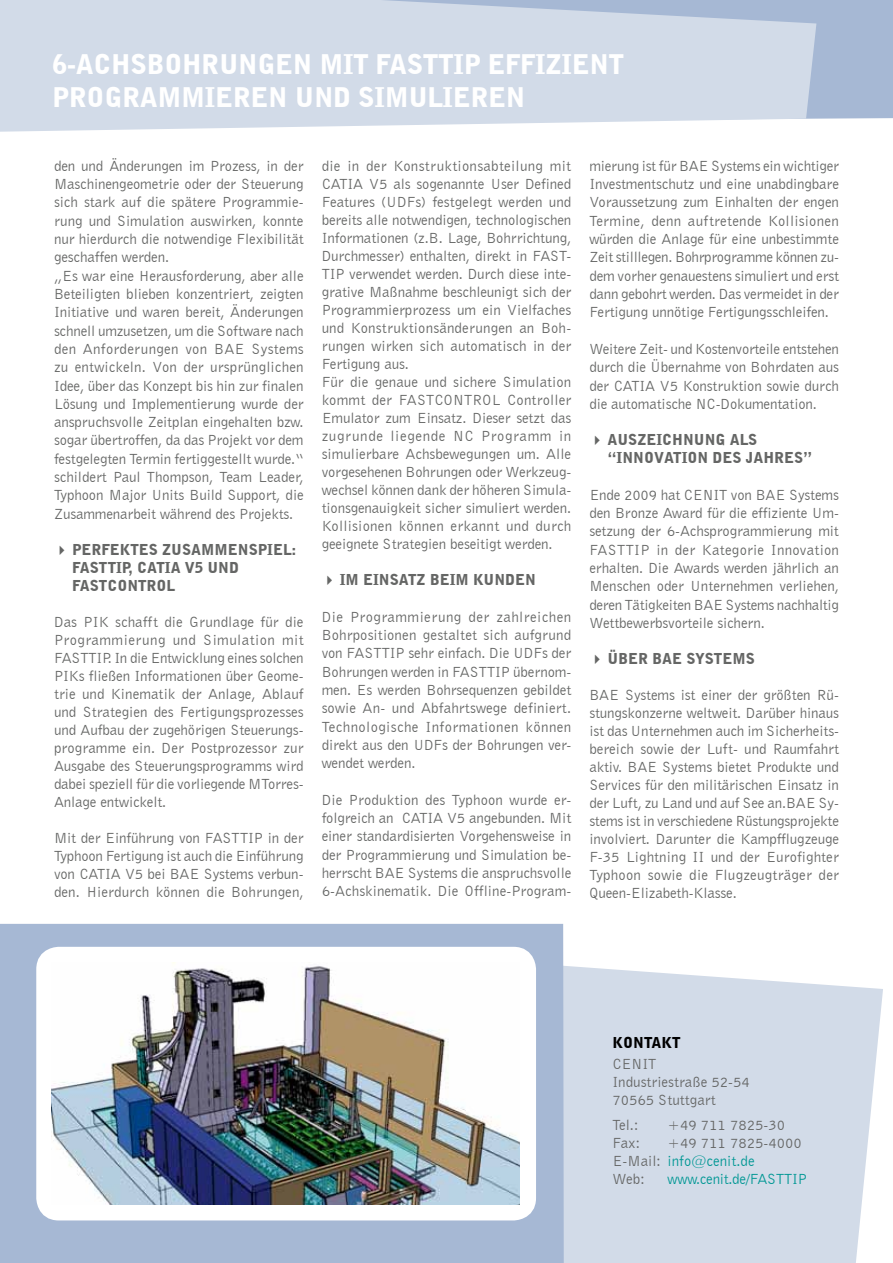
<style>
.page{position:relative;width:893px;height:1263px;background:#fff}
.page>*{position:absolute;margin:0;border:0;box-sizing:border-box;transform-origin:0 0}
.t1{font:900 27px "Bell Gothic BT";letter-spacing:-.01em;color:#fff}
.t2{font:15px/18.3px "Bell Gothic BT";letter-spacing:-.01em;color:#656665;text-align:justify}
.t3{font:900 15px/18px "Bell Gothic BT";color:#656665}
.t4{font:15px "Bell Gothic BT";letter-spacing:-.02em;color:#009794}
.t5{font:900 15px "Bell Gothic BT";color:#000}
.s1{color:#009794}
</style>
<div class="page">
<svg style="left:564px;top:966px;width:319px;height:297px;background:#d5dde9"></svg>
<div style="left:816px;top:0;width:77px;height:119px;background:#a6b8d4"></div>
<svg style="left:0;top:0;width:816px;height:132px;background:#d2dbe8"></svg>
<div style="left:0;top:924px;width:564px;height:339px;background:#a6b8d4"></div>
<div style="left:42px;top:953px;width:488px;height:261px;background:#fff;border-radius:17px"></div>
<div style="left:36px;top:947px;width:500px;height:273px;border:12px solid #fff;border-radius:17px"></div>
<img style="left:51px;top:962px;width:469px;height:242px">
<h1 class="t1" style="left:52px;top:48px;width:467px">6-ACHSBOHRUNGEN MIT FASTTIP EFFIZI</h1>
<h1 class="t1" style="left:572px;top:48px;width:46px">ENT</h1>
<h1 class="t1" style="left:52px;top:80px;width:475px">PROGRAMMIEREN UND SIMULIEREN</h1>
<p class="t2" style="left:54px;top:156px;width:251px;text-align:left">den und Änderungen im Prozess, in der Maschinengeometrie oder der Steuerung sich stark auf die spätere Programmie&shy;rung und Simulation auswirken, konnte nur hierdurch die notwendige Flexibilität geschaffen werden.<br>„Es war eine Herausforderung, aber alle Beteiligten blieben konzentriert, zeigten Initiative und waren bereit, Änderungen schnell umzusetzen, um die Software nach den Anforderungen von BAE Systems zu entwickeln. Von der ursprünglichen Idee, über das Konzept bis hin zur finalen Lösung und Implementierung wurde der anspruchsvolle Zeitplan eingehalten bzw. sogar übertroffen, da das Projekt vor dem festgelegten Termin fertiggestellt wurde.“ schildert Paul Thompson, Team Leader, Typhoon Major Units Build Support, die Zusammenarbeit während des Projekts.</p>
<p class="t3" style="left:72px;top:540px;width:226px">PERFEKTES ZUSAMMENSPIEL:<br>FASTTIP, C ATIA V5 UND<br>FASTCON</p>
<p class="t3" style="left:138px;top:576px;width:19px">TROL</p>
<p class="t2" style="left:54px;top:613px;width:251px">Das PIK schafft die Grundlage für die Programmierung und Simulation mit FASTTIP. In die Entwicklung eines solchen PIKs fließen Informationen über Geome&shy;trie und Kinematik der Anlage, Ablauf und Strategien des Fertigungsprozesses und Aufbau der zugehörigen Steuerungs&shy;programme ein. Der Postprozessor zur Ausgabe des Steuerungsprogramms wird dabei speziell für die vorliegende MTorres-Anlage entwickelt.</p>
<p class="t2" style="left:54px;top:829px;width:251px">Mit der Einführung von FASTTIP in der Typhoon Fertigung ist auch die Einführung von CATIA V5 bei BAE Systems verbun&shy;den. Hierdurch können die Bohrungen,</p>
<p class="t2" style="left:322px;top:156px;width:251px;text-align:left">die in der Konstruktionsabteilung mit CATIA V5 als sogenannte User Defined Features (UDFs) festgelegt werden und bereits alle notwendigen, technologischen Informationen (z.B. Lage, Bohrrichtung, Durchmesser) enthalten, direkt in FAST-TIP verwendet werden. Durch diese inte&shy;grative Maßnahme beschleunigt sich der Programmierprozess um ein Vielfaches und Konstruktionsänderungen an Boh&shy;rungen wirken sich automatisch in der Fertigung aus.<br>Für die genaue und sichere Simulation kommt der FASTCONTROL Controller Emulator zum Einsatz. Dieser setzt das zugrunde liegende NC Programm in simulierbare Achsbewegungen um. Alle vorgesehenen Bohrungen oder Werkzeug&shy;wechsel können dank der höheren Simula&shy;tionsgenauigkeit sicher simuliert werden.<br>Kollisionen können erkannt und durch geeignete Strategien beseitigt werden.</p>
<p class="t3" style="left:340px;top:571px;width:60px">IM EINSATZB</p>
<p class="t3" style="left:440px;top:571px;width:98px">EIM KUNDEN</p>
<p class="t2" style="left:322px;top:607px;width:251px">Die Programmierung der zahlreichen Bohrpositionen gestaltet sich aufgrund von FASTTIP sehr einfach. Die UDFs der Bohrungen werden in FASTTIP übernom&shy;men. Es werden Bohrsequenzen gebildet sowie An- und Abfahrtswege definiert.<br>Technologische Informationen können direkt aus den UDFs der Bohrungen ver&shy;wendet werden.</p>
<p class="t2" style="left:322px;top:790px;width:251px">Die Produktion des Typhoon wurde er&shy;folgreich an CATIA V5 angebunden. Mit einer standardisierten Vorgehensweise in der Programmierung und Simulation be&shy;herrscht BAE Systems die anspruchsvolle 6-Achskinematik. Die Offline-Program-</p>
<p class="t2" style="left:589px;top:156px;width:251px">mierung ist für BAE Systems ein wichtiger Investmentschutz und eine unabdingbare Voraussetzung zum Einhalten der engen Termine, denn auftretende Kollisionen würden die Anlage für eine unbestimmte Zeit stilllegen. Bohrprogramme können zu&shy;dem vorher genauestens simuliert und erst dann gebohrt werden. Das vermeidet in der Fertigung unnötige Fertigungsschleifen.</p>
<p class="t2" style="left:589px;top:339px;width:251px">Weitere Zeit- und Kostenvorteile entstehen durch die Übernahme von Bohrdaten aus der CATIA V5 Konstruktion sowie durch die automatische NC-Dokumentation.</p>
<p class="t3" style="left:607px;top:430px;width:147px">AUSZEICHNUNG ALS “INNOVATI</p>
<p class="t3" style="left:687px;top:448px;width:127px">ON DES JAHRES”</p>
<p class="t2" style="left:589px;top:485px;width:251px">Ende 2009 hat CENIT von BAE Systems den Bronze Award für die effiziente Um&shy;setzung der 6-Achsprogrammierung mit FASTTIP in der Kategorie Innovation erhalten. Die Awards werden jährlich an Menschen oder Unternehmen verliehen, deren Tätigkeiten BAE Systems nachhaltig Wettbewerbsvorteile sichern.</p>
<p class="t3" style="left:607px;top:649px;width:146px">ÜBER BAE SYSTEMS</p>
<p class="t2" style="left:589px;top:686px;width:251px">BAE Systems ist einer der größten Rü&shy;stungskonzerne weltweit. Darüber hinaus ist das Unternehmen auch im Sicherheits&shy;bereich sowie der Luft- und Raumfahrt aktiv. BAE Systems bietet Produkte und Services für den militärischen Einsatz in der Luft, zu Land und auf See an.BAE Sy&shy;stems ist in verschiedene Rüstungsprojekte involviert. Darunter die Kampfflugzeuge F-35 Lightning II und der Eurofighter Typhoon sowie die Flugzeugträger der Queen-Elizabeth-Klasse.</p>
<p class="t5" style="left:612px;top:1033px;width:11px">KON</p>
<p class="t5" style="left:644px;top:1033px;width:38px">TAKT</p>
<p class="t2" style="left:612px;top:1054px;width:139px;text-align:left">CENIT<br>Industriestraße 52-54<br>70565 Stuttgart</p>
<p class="t2" style="left:612px;top:1116px;width:27px">Tel.:</p>
<p class="t2" style="left:668px;top:1116px;width:119px">+49 711 7825-30</p>
<p class="t2" style="left:612px;top:1134px;width:29px">Fax:</p>
<p class="t2" style="left:612px;top:1134px;width:191px;text-align:left;text-indent:55px">+49 711 7825-4000<br>E-Mail: <span class="s1">info@cenit.de<br></span>Web:</p>
<p class="t4" style="left:668px;top:1170px;width:141px">www.cenit.de/FASTTIP</p>
</div>
